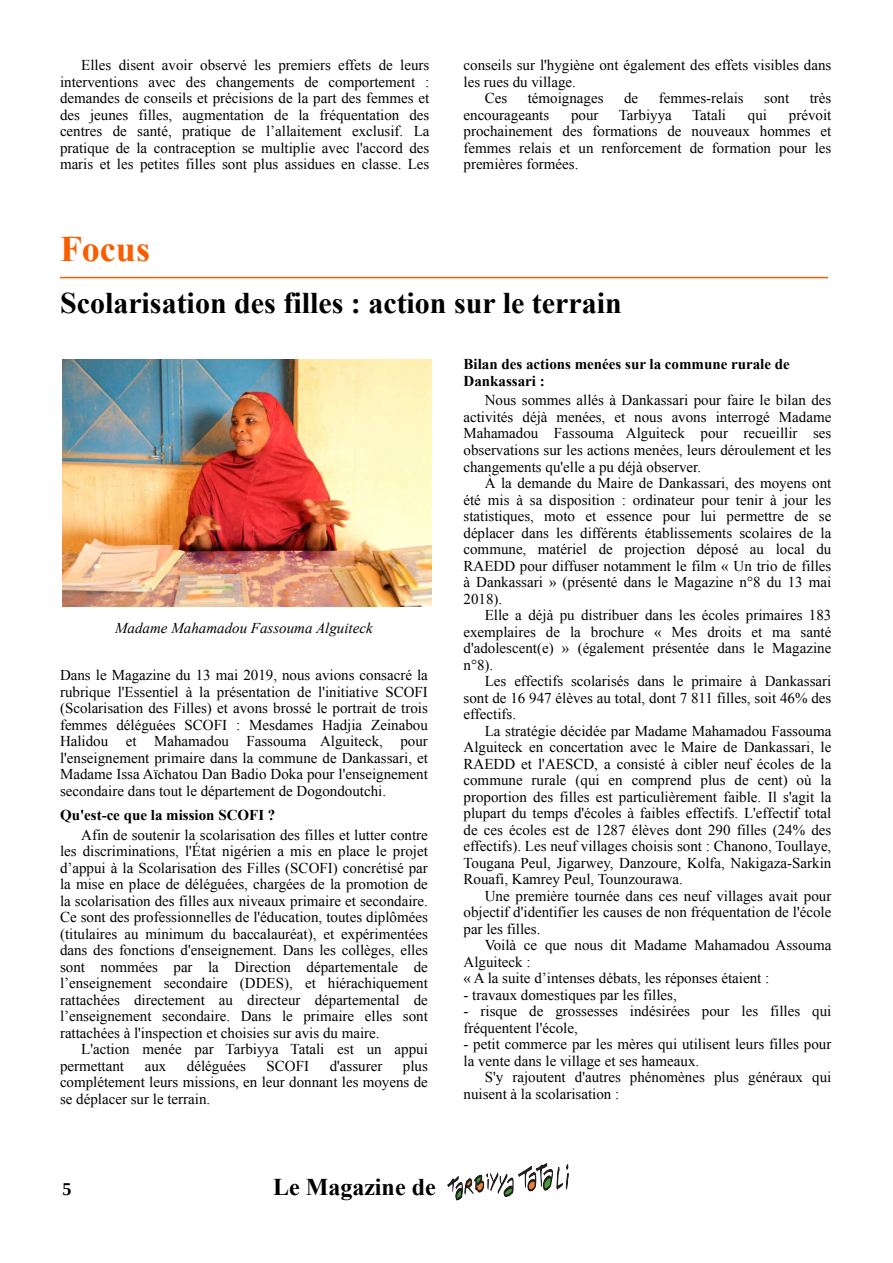
<style>
.page{position:relative;width:893px;height:1263px;background:#fff}
.page>*{position:absolute;margin:0;border:0;box-sizing:border-box;transform-origin:0 0}
.t1{font:700 36px "Times New Roman";color:#fa5c00}
.t2{font:700 30px "Times New Roman";color:#000}
.t3{font:700 24px "Times New Roman";color:#000}
.t4{font:700 18px "Liberation Serif";color:#000}
.t5{font:15px/16.5px "Times New Roman";color:#000;text-align:justify}
.t6{font:700 15px/17.2px "Times New Roman";color:#000}
.t7{font:italic 15px "Times New Roman";color:#000}
</style>
<div class="page">
<hr style="left:60px;top:277px;width:768px;height:1px;background:#fa5c00">
<img style="left:448px;top:1163px;width:120px;height:38px">
<img style="left:62px;top:360px;width:369px;height:246px">
<p class="t5" style="left:60px;top:59px;width:371px;text-indent:21px">Elles disent avoir observé les premiers effets de leurs interventions avec des changements de comportement : demandes de conseils et précisions de la part des femmes et des jeunes filles, augmentation de la fréquentation des centres de santé, pratique de l’allaitement exclusif. La pratique de la contraception se multiplie avec l'accord des maris et les petites filles sont plus assidues en classe. Les</p>
<p class="t5" style="left:463px;top:59px;width:369px">conseils sur l'hygiène ont également des effets visibles dans</p>
<p class="t5" style="left:463px;top:75px;width:114px">les rues du village.</p>
<p class="t5" style="left:485px;top:92px;width:24px">Ces</p>
<p class="t5" style="left:528px;top:92px;width:77px">témoignages</p>
<p class="t5" style="left:624px;top:92px;width:16px">de</p>
<p class="t5" style="left:659px;top:92px;width:86px">femmes-relais</p>
<p class="t5" style="left:764px;top:92px;width:27px">sont</p>
<p class="t5" style="left:810px;top:92px;width:23px">très</p>
<p class="t5" style="left:463px;top:108px;width:87px">encourageants</p>
<p class="t5" style="left:571px;top:108px;width:29px">pour</p>
<p class="t5" style="left:619px;top:108px;width:55px">Tarbiyya</p>
<p class="t5" style="left:692px;top:108px;width:35px">Tatali</p>
<p class="t5" style="left:748px;top:108px;width:21px">qui</p>
<p class="t5" style="left:463px;top:108px;width:369px;text-indent:325px">prévoit prochainement des formations de nouveaux hommes et femmes relais et un renforcement de formation pour les premières formées.</p>
<h1 class="t1" style="left:60px;top:236px;width:91px">Focus</h1>
<h2 class="t2" style="left:60px;top:292px;width:563px">Scolarisation des filles : action sur le terrain</h2>
<p class="t7" style="left:115px;top:623px;width:259px">Madame Mahamadou Fassouma Alguiteck</p>
<p class="t5" style="left:60px;top:668px;width:369px">Dans le Magazine du 13 mai 2019, nous avions consacré la rubrique l'Essentiel à la présentation de l'initiative SCOFI (Scolarisation des Filles) et avons brossé le portrait de trois femmes déléguées SCOFI : Mesdames Hadjia Zeinabou Halidou et Mahamadou Fassouma Alguiteck, pour l'enseignement primaire dans la commune de Dankassari, et Madame Issa Aïchatou Dan Badio Doka pour l'enseignement secondaire dans tout le département de Dogondoutchi.</p>
<p class="t6" style="left:60px;top:808px;width:217px">Qu'est-ce que la mission SCOFI ?</p>
<p class="t5" style="left:60px;top:828px;width:369px;text-indent:21px">Afin de soutenir la scolarisation des filles et lutter contre les discriminations, l'État nigérien a mis en place le projet d’appui à la Scolarisation des Filles (SCOFI) concrétisé par la mise en place de déléguées, chargées de la promotion de la scolarisation des filles aux niveaux primaire et secondaire.<br>Ce sont des professionnelles de l'éducation, toutes diplômées (titulaires au minimum du baccalauréat), et expérimentées dans des fonctions d'enseignement. Dans les collèges, elles sont nommées par la Direction départementale de l’enseignement secondaire (DDES), et hiérachiquement rattachées directement au directeur départemental de l’enseignement secondaire. Dans le primaire elles sont rattachées à l'inspection et choisies sur avis du maire.</p>
<p class="t5" style="left:60px;top:1042px;width:369px;text-indent:21px">L'action menée par Tarbiyya Tatali est un appui permettant</p>
<p class="t5" style="left:60px;top:1059px;width:369px;text-indent:343px">plus complétement leurs missions, en leur donnant les moyens de se déplacer sur le terrain.</p>
<p class="t5" style="left:145px;top:1059px;width:23px">aux</p>
<p class="t5" style="left:187px;top:1059px;width:61px">déléguées</p>
<p class="t5" style="left:267px;top:1059px;width:44px">SCOFI</p>
<p class="t5" style="left:330px;top:1059px;width:54px">d'assurer</p>
<p class="t6" style="left:463px;top:356px;width:328px">Bilan des actions menées sur la commune rurale de<br>Dankassari :</p>
<p class="t5" style="left:463px;top:394px;width:369px;text-indent:21px">Nous sommes allés à Dankassari pour faire le bilan des activités déjà menées, et nous avons interrogé Madame Mahamadou Fassouma Alguiteck pour recueillir ses observations sur les actions menées, leurs déroulement et les changements qu'elle a pu déjà observer.</p>
<p class="t5" style="left:463px;top:476px;width:369px;text-indent:21px">À la demande du Maire de Dankassari, des moyens ont été mis à sa disposition : ordinateur pour tenir à jour les statistiques, moto et essence pour lui permettre de se déplacer dans les différents établissements scolaires de la commune, matériel de projection déposé au local du RAEDD pour diffuser notamment le film « Un trio de filles à Dankassari » (présenté dans le Magazine n°8 du 13 mai 2018).</p>
<p class="t5" style="left:463px;top:608px;width:369px;text-indent:21px">Elle a déjà pu distribuer dans les écoles primaires 183 exemplaires de la brochure « Mes droits et ma santé d'adolescent(e) » (également présentée dans le Magazine n°8).</p>
<p class="t5" style="left:463px;top:674px;width:369px;text-indent:21px">Les effectifs scolarisés dans le primaire à Dankassari sont de 16 947 élèves au total, dont 7 811 filles, soit 46% des effectifs.</p>
<p class="t5" style="left:463px;top:724px;width:369px;text-indent:21px">La stratégie décidée par Madame Mahamadou Fassouma Alguiteck en concertation avec le Maire de Dankassari, le RAEDD et l'AESCD, a consisté à cibler neuf écoles de la commune rurale (qui en comprend plus de cent) où la proportion des filles est particulièrement faible. Il s'agit la plupart du temps d'écoles à faibles effectifs. L'effectif total de ces écoles est de 1287 élèves dont 290 filles (24% des effectifs). Les neuf villages choisis sont : Chanono, Toullaye, Tougana Peul, Jigarwey, Danzoure, Kolfa, Nakigaza-Sarkin Rouafi, Kamrey Peul, Tounzourawa.</p>
<p class="t5" style="left:463px;top:889px;width:369px;text-indent:21px">Une première tournée dans ces neuf villages avait pour objectif d'identifier les causes de non fréquentation de l'école par les filles.</p>
<p class="t5" style="left:463px;top:938px;width:369px;text-align:left;text-indent:21px">Voilà ce que nous dit Madame Mahamadou Assouma<br>Alguiteck :<br>« A la suite d’intenses débats, les réponses étaient :</p>
<p class="t5" style="left:463px;top:988px;width:215px">- travaux domestiques par les filles,</p>
<p class="t5" style="left:463px;top:1004px;width:369px">- risque de grossesses indésirées pour les filles qui fréquentent l'école,</p>
<p class="t5" style="left:463px;top:1037px;width:369px">- petit commerce par les mères qui utilisent leurs filles pour la vente dans le village et ses hameaux.</p>
<p class="t5" style="left:463px;top:1070px;width:369px;text-indent:21px">S'y rajoutent d'autres phénomènes plus généraux qui nuisent à la scolarisation :</p>
<p class="t4" style="left:63px;top:1182px;width:10px">5</p>
<h3 class="t3" style="left:273px;top:1178px;width:164px">Le Magazine de</h3>
</div>
